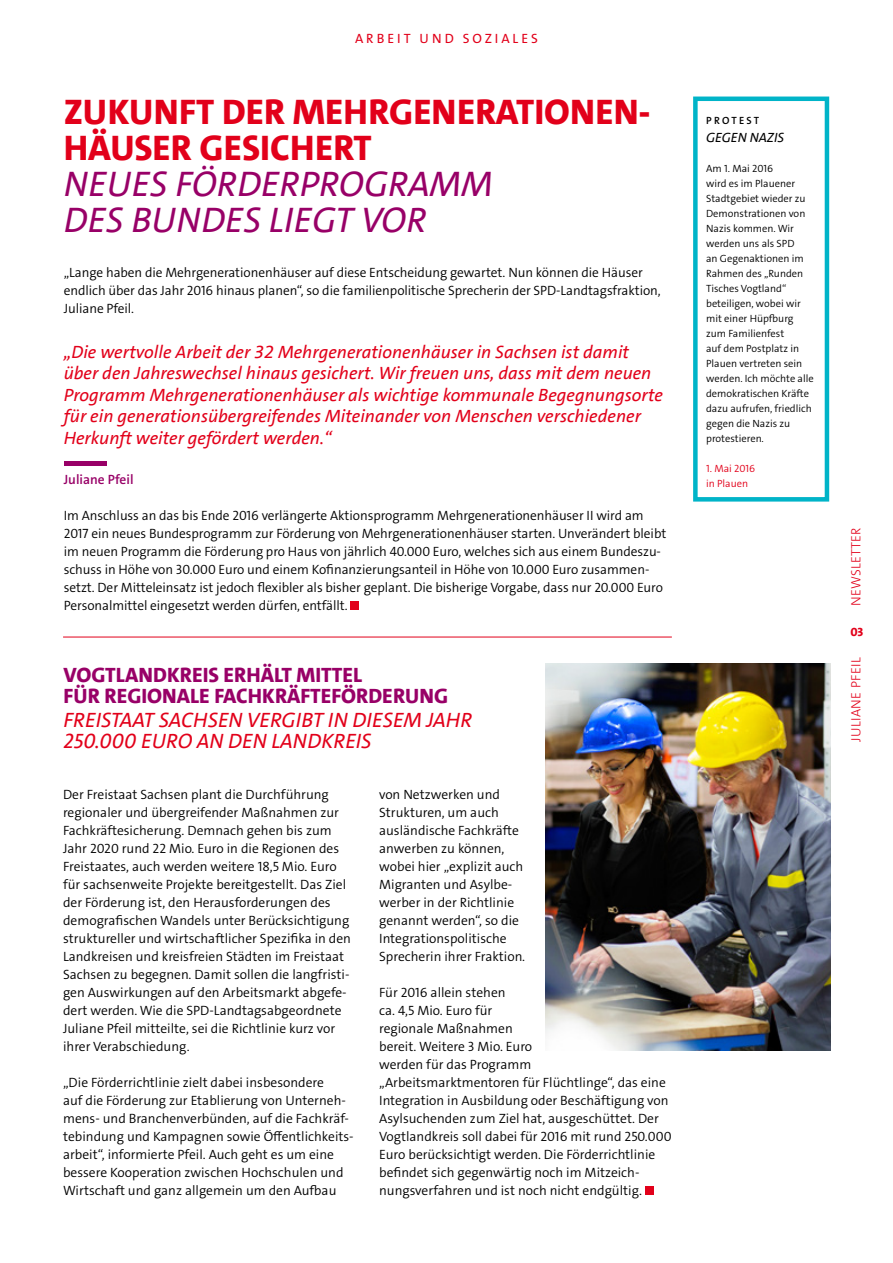
<style>
.page{position:relative;width:893px;height:1263px;background:#fff}
.page>*{position:absolute;margin:0;border:0;box-sizing:border-box;transform-origin:0 0}
._01_HEAD{font:800 36px "SPD The Sans Versal";color:#e2001a}
._01_HEAD_kursiv{font:italic 36px "SPD The Sans Versal";color:#980067}
._02_HEAD_kursiv{font:italic 21px "SPD The Sans Versal";color:#e2001a}
._02_HEAD{font:800 21px "SPD The Sans Versal";color:#980067}
._01_ZWISCHEN{font:italic 18px/21.6px "SPD The Sans";color:#e2001a}
._04_fließtext{font:300 13.5px/18px "SPD The Sans";color:#000}
._00_reiter{font:300 13.5px "SPD The Sans";letter-spacing:.02em;color:#e2001a}
._00_rubrik{font:13.5px "SPD The Sans";letter-spacing:.22em;color:#e2001a}
._03_zitatgeber{font:600 13.5px "SPD The Sans";color:#980067}
._05_INFOKASTEN_head{font:italic 13.5px "SPD The Sans Versal";color:#000}
._00_seitenzahl{font:800 12px "SPD The Sans Versal";color:#e2001a}
._05_INFOKASTEN_flies{font:300 10.5px/15px "SPD The Sans";color:#000}
._05_INFOKASTEN_flies-2{font:300 10.5px "SPD The Sans";color:#e2001a}
._05_INFOKASTEN_head-2{font:600 10.5px "SPD The Sans";letter-spacing:.215em;color:#000}
</style>
<div class="page">
<div style="left:693px;top:97px;width:136px;height:405px;border:4px solid #00b4c8"></div>
<div style="left:645px;top:1186px;width:9px;height:9px;background:#e2001a"></div>
<div style="left:64px;top:461px;width:42px;height:5px;background:#980067"></div>
<div style="left:351px;top:601px;width:8px;height:9px;background:#e2001a"></div>
<hr style="left:63px;top:637px;width:609px;height:1px;background:#e2001a">
<img style="left:546px;top:664px;width:285px;height:387px">
<p class="_00_rubrik" style="left:355px;top:29px;width:184px">ARBEIT UND SOZIALES</p>
<p class="_01_HEAD" style="left:64px;top:88px;width:588px">ZUKUNFT DER MEHRGENERATIONEN-</p>
<p class="_01_HEAD" style="left:64px;top:124px;width:309px">HÄUSER GESICHERT</p>
<p class="_01_HEAD_kursiv" style="left:64px;top:160px;width:430px">NEUES FÖRDERPROGRAMM</p>
<p class="_01_HEAD_kursiv" style="left:64px;top:196px;width:364px">DES BUNDES LIEGT VOR</p>
<p class="_04_fließtext" style="left:64px;top:263px;width:598px">„Lange haben die Mehrgenerationenhäuser auf diese Entscheidung gewartet. Nun können die Häuser endlich über das Jahr 2016 hinaus planen“, so die familienpolitische Sprecherin der SPD-Landtagsfraktion,<br>Juliane Pfeil.</p>
<p class="_01_ZWISCHEN" style="left:64px;top:341px;width:601px">„Die wertvolle Arbeit der 32 Mehrgenerationenhäuser in Sachsen ist damit über den Jahreswechsel hinaus gesichert. Wir freuen uns, dass mit dem neuen Programm Mehrgenerationenhäuser als wichtige kommunale Begegnungsorte für ein generationsübergreifendes Miteinander von Menschen verschiedener Herkunft weiter gefördert werden.“</p>
<p class="_03_zitatgeber" style="left:64px;top:470px;width:71px">Juliane Pfeil</p>
<p class="_04_fließtext" style="left:64px;top:506px;width:604px">Im Anschluss an das bis Ende 2016 verlängerte Aktionsprogramm Mehrgenerationenhäuser II wird am 2017 ein neues Bundesprogramm zur Förderung von Mehrgenerationenhäuser starten. Unverändert bleibt im neuen Programm die Förderung pro Haus von jährlich 40.000 Euro, welches sich aus einem Bundeszu&shy;schuss in Höhe von 30.000 Euro und einem Kofinanzierungsanteil in Höhe von 10.000 Euro zusammen&shy;setzt. Der Mitteleinsatz ist jedoch flexibler als bisher geplant. Die bisherige Vorgabe, dass nur 20.000 Euro Personalmittel eingesetzt werden dürfen, entfällt.</p>
<p class="_02_HEAD" style="left:64px;top:661px;width:300px">VOGTLANDKREIS ERHÄLT MITTEL</p>
<p class="_02_HEAD" style="left:64px;top:682px;width:386px">FÜR REGIONALE FACHKRÄFTEFÖRDERUNG</p>
<p class="_02_HEAD_kursiv" style="left:64px;top:706px;width:410px">FREISTAAT SACHSEN VERGIBT IN DIESEM JAHR</p>
<p class="_02_HEAD_kursiv" style="left:64px;top:727px;width:310px">250.000 EURO AN DEN LANDKREIS</p>
<p class="_04_fließtext" style="left:63px;top:785px;width:289px">Der Freistaat Sachsen plant die Durchführung regionaler und übergreifender Maßnahmen zur Fachkräftesicherung. Demnach gehen bis zum Jahr 2020 rund 22 Mio. Euro in die Regionen des Freistaates, auch werden weitere 18,5 Mio. Euro für sachsenweite Projekte bereitgestellt. Das Ziel der Förderung ist, den Herausforderungen des demografischen Wandels unter Berücksichtigung struktureller und wirtschaftlicher Spezifika in den Landkreisen und kreisfreien Städten im Freistaat Sachsen zu begegnen. Damit sollen die langfristi&shy;gen Auswirkungen auf den Arbeitsmarkt abgefe&shy;dert werden. Wie die SPD-Landtagsabgeordnete Juliane Pfeil mitteilte, sei die Richtlinie kurz vor ihrer Verabschiedung.</p>
<p class="_04_fließtext" style="left:63px;top:1073px;width:292px">„Die Förderrichtlinie zielt dabei insbesondere<br>auf die Förderung zur Etablierung von Unterneh&shy;mens- und Branchenverbünden, auf die Fachkräf&shy;tebindung und Kampagnen sowie Öffentlichkeits&shy;arbeit“, informierte Pfeil. Auch geht es um eine bessere Kooperation zwischen Hochschulen und Wirtschaft und ganz allgemein um den Aufbau</p>
<p class="_04_fließtext" style="left:379px;top:785px;width:148px">von Netzwerken und<br>Strukturen, um auch ausländische Fachkräfte anwerben zu können, wobei hier „explizit auch<br>Migranten und Asylbe&shy;werber in der Richtlinie genannt werden“, so die<br>Integrationspolitische<br>Sprecherin ihrer Fraktion.</p>
<p class="_04_fließtext" style="left:379px;top:983px;width:294px">Für 2016 allein stehen<br>ca. 4,5 Mio. Euro für<br>regionale Maßnahmen<br>bereit. Weitere 3 Mio. Euro<br>werden für das Programm „Arbeitsmarktmentoren für Flüchtlinge“, das eine Integration in Ausbildung oder Beschäftigung von Asylsuchenden zum Ziel hat, ausgeschüttet. Der Vogtlandkreis soll dabei für 2016 mit rund 250.000<br>Euro berücksichtigt werden. Die Förderrichtlinie befindet sich gegenwärtig noch im Mitzeich&shy;nungsverfahren und ist noch nicht endgültig.</p>
<p class="_05_INFOKASTEN_head-2" style="left:706px;top:113px;width:55px">PROTEST</p>
<p class="_05_INFOKASTEN_head" style="left:706px;top:128px;width:80px">GEGEN NAZIS</p>
<p class="_05_INFOKASTEN_flies" style="left:706px;top:161px;width:109px">Am 1. Mai 2016<br>wird es im Plauener<br>Stadtgebiet wieder zu<br>Demonstrationen von<br>Nazis kommen. Wir werden uns als SPD<br>an Gegenaktionen im<br>Rahmen des „Runden<br>Tisches Vogtland“ beteiligen, wobei wir mit einer Hüpfburg zum Familienfest<br>auf dem Postplatz in<br>Plauen vertreten sein werden. Ich möchte alle demokratischen Kräfte dazu aufrufen, friedlich gegen die Nazis zu protestieren.</p>
<p class="_05_INFOKASTEN_flies-2" style="left:706px;top:461px;width:50px">1. Mai 2016</p>
<p class="_05_INFOKASTEN_flies-2" style="left:706px;top:476px;width:44px">in Plauen</p>
<p class="_00_reiter" style="left:847px;top:606px;width:81px;rotate:-90deg">NEWSLETTER</p>
<p class="_00_seitenzahl" style="left:850px;top:624px;width:14px">03</p>
<p class="_00_reiter" style="left:847px;top:742px;width:86px;rotate:-90deg">JULIANE PFEIL</p>
</div>
